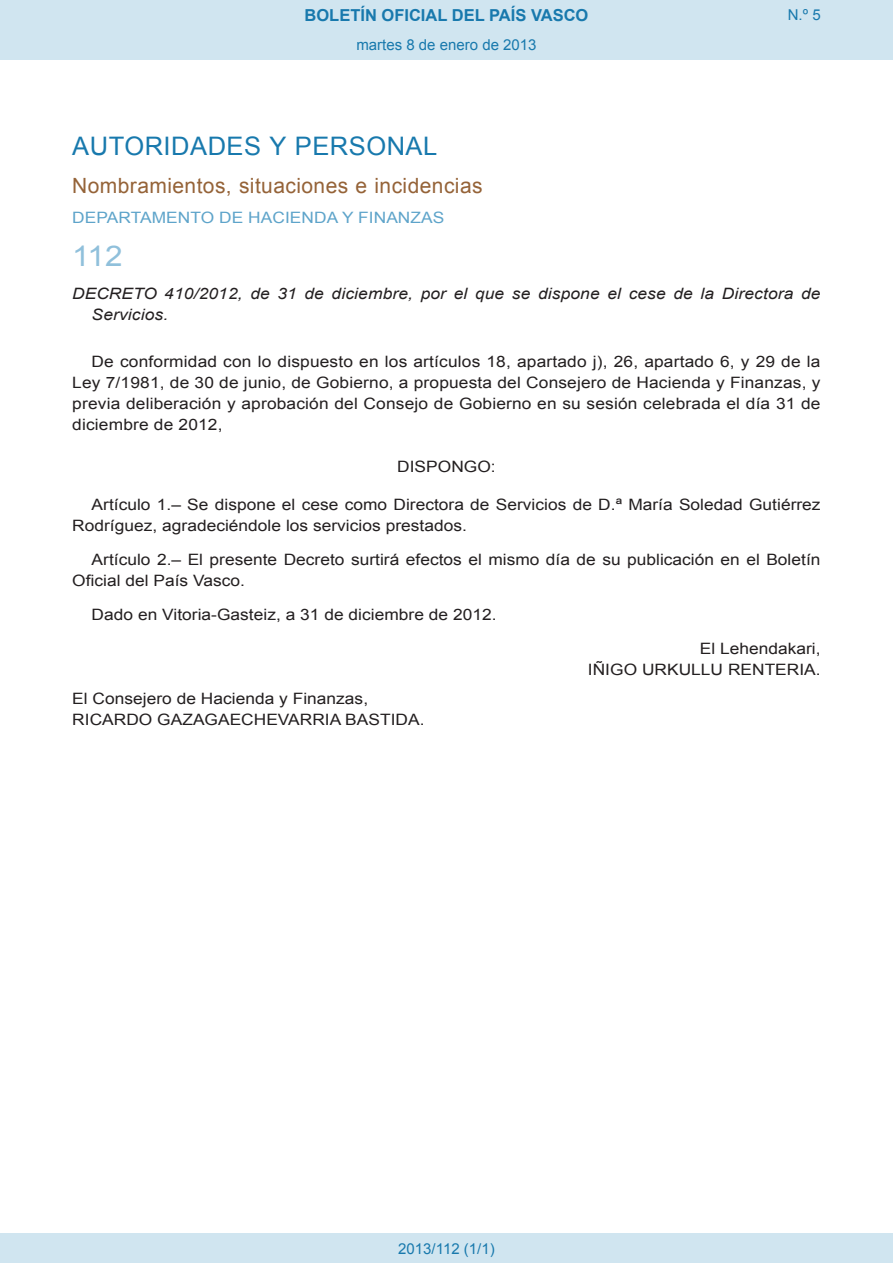
<style>
.page{position:relative;width:893px;height:1263px;background:#fff}
.page>*{position:absolute;margin:0;border:0;box-sizing:border-box;transform-origin:0 0}
.BOPVOrden{font:28.5px "Arial";color:#90c0db;scale:1.11 1}
.BOPVSeccion{font:25.5px "Arial";letter-spacing:.02em;color:#1879ad}
.BOPVSubseccion{font:21px "Arial";letter-spacing:.02em;color:#956338}
.t1{font:700 16.5px "Arial";color:#1879ad}
.BOPVDetalle{font:15.6px/21px "Arial";color:#231f20;scale:1.11 1}
.BOPVTitulo{font:italic 15.6px/21px "Arial";letter-spacing:.01em;color:#231f20;scale:1.11 1}
.BOPVFirmaLugFec{font:15.6px "Arial";color:#231f20;scale:1.11 1}
.BOPVOrganismo{font:15.6px "Arial";letter-spacing:.005em;color:#5ea4ca;scale:1.11 1}
.BOPVFirmaPuesto{font:15.6px "Arial";color:#231f20;scale:1.11 1}
.BOPVFirmaNombre{font:15.6px "Arial";color:#231f20;scale:1.11 1}
.BOPVNombreLehen2{font:15.6px "Arial";color:#231f20;scale:1.11 1}
.BOPVPuestoLehen2{font:15.6px "Arial";color:#231f20;scale:1.11 1}
.BOPVClave{font:15.6px "Arial";color:#231f20;scale:1.11 1}
.Paginacion_Centro{font:15px "Arial";color:#1879ad}
</style>
<div class="page">
<div style="left:0;top:0;width:893px;height:60px;background:#d0e5f0"></div>
<div style="left:0;top:1233px;width:893px;height:30px;background:#d0e5f0"></div>
<p class="t1" style="left:305px;top:4px;width:285px">BOLETÍN OFICIAL DEL PAÍS VASCO</p>
<p class="Paginacion_Centro" style="left:356px;top:35px;width:182px">martes 8 de enero de 2013</p>
<p class="Paginacion_Centro" style="left:788px;top:5px;width:34px">N.º 5</p>
<p class="BOPVSeccion" style="left:72px;top:129px;width:367px">AUTORIDADES Y PERSONAL</p>
<p class="BOPVSubseccion" style="left:72px;top:171px;width:412px">Nombramientos, situaciones e incidencias</p>
<p class="BOPVOrganismo" style="left:72px;top:207px;width:337px">DEPARTAMENTO DE HACIENDA Y FINANZAS</p>
<p class="BOPVOrden" style="left:72px;top:237px;width:47px">112</p>
<p class="BOPVTitulo" style="left:92px;top:284px;width:658px;text-indent:-19px">DECRETO 410/2012, de 31 de diciembre, por el que se dispone el cese de la Directora de<br>Servicios.</p>
<p class="BOPVDetalle" style="left:72px;top:351px;width:676px;text-align:justify;text-indent:19px">De conformidad con lo dispuesto en los artículos 18, apartado j), 26, apartado 6, y 29 de la Ley 7/1981, de 30 de junio, de Gobierno, a propuesta del Consejero de Hacienda y Finanzas, y previa deliberación y aprobación del Consejo de Gobierno en su sesión celebrada el día 31 de diciembre de 2012,</p>
<p class="BOPVClave" style="left:397px;top:456px;width:90px">DISPONGO:</p>
<p class="BOPVDetalle" style="left:72px;top:494px;width:676px;text-indent:19px">Artículo 1.– Se dispone el cese como Directora de Servicios de D.ª María Soledad Gutiérrez<br>Rodríguez, agradeciéndole los servicios prestados.</p>
<p class="BOPVDetalle" style="left:72px;top:549px;width:676px;text-indent:19px">Artículo 2.– El presente Decreto surtirá efectos el mismo día de su publicación en el Boletín<br>Oficial del País Vasco.</p>
<p class="BOPVFirmaLugFec" style="left:92px;top:604px;width:366px">Dado en Vitoria-Gasteiz, a 31 de diciembre de 2012.</p>
<p class="BOPVPuestoLehen2" style="left:700px;top:638px;width:110px">El Lehendakari,</p>
<p class="BOPVNombreLehen2" style="left:588px;top:659px;width:211px">IÑIGO URKULLU RENTERIA.</p>
<p class="BOPVFirmaPuesto" style="left:72px;top:688px;width:268px">El Consejero de Hacienda y Finanzas,</p>
<p class="BOPVFirmaNombre" style="left:72px;top:709px;width:319px">RICARDO GAZAGAECHEVARRIA BASTIDA.</p>
<p class="Paginacion_Centro" style="left:398px;top:1238px;width:98px">2013/112 (1/1)</p>
</div>
